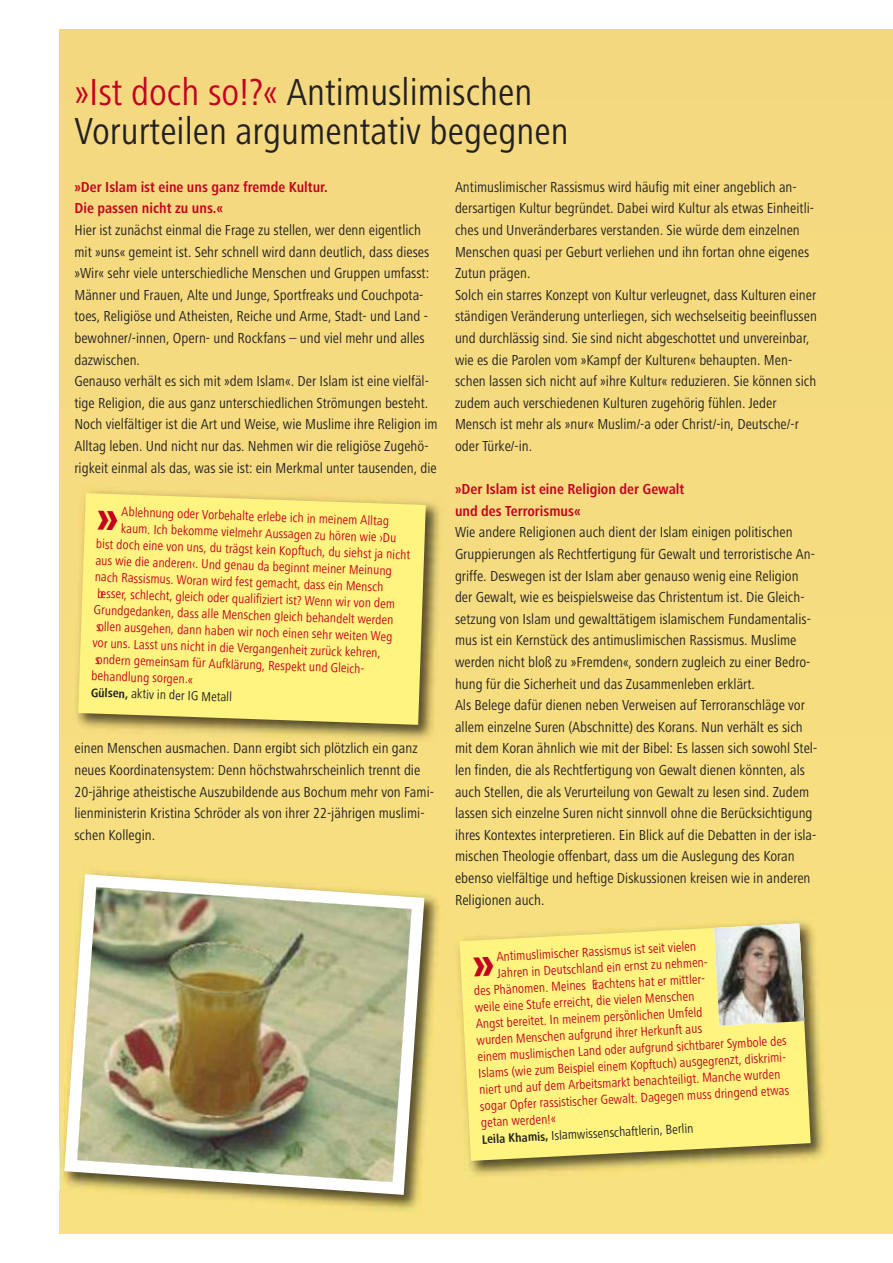
<style>
.page{position:relative;width:893px;height:1263px;background:#fff}
.page>*{position:absolute;margin:0;border:0;box-sizing:border-box;transform-origin:0 0}
.t1{font:condensed 39px/39px "Frutiger Next LT";color:#222122}
.t2{font:condensed 15px/21.6px "Frutiger Next LT";color:#222122}
.t3{font:700 condensed 15px/21.6px "Frutiger Next LT";color:#c30421}
.t4{font:condensed 13.5px "Frutiger Next LT";color:#c30421}
.t5{font:condensed 13.5px "Frutiger Next LT";color:#222122}
.s1{color:#c30421}
.s2{font-weight:700;font-size:12.75px}
</style>
<div class="page">
<div style="left:60px;top:30px;width:833px;height:1203px;background:#f6db80"></div>
<img style="left:457px;top:921px;width:367px;height:259px">
<svg style="left:459px;top:923px;width:352px;height:238px;background:#f7ec7c"></svg>
<img style="left:714px;top:923px;width:90px;height:102px">
<img style="left:283px;top:897px;width:157px;height:314px">
<img style="left:59px;top:868px;width:372px;height:333px">
<img style="left:73px;top:491px;width:367px;height:249px">
<svg style="left:78px;top:493px;width:348px;height:232px;background:#faee7d"></svg>
<svg style="left:473px;top:956px;width:21px;height:20px"></svg>
<svg style="left:98px;top:510px;width:20px;height:20px"></svg>
<h1 class="t1" style="left:74px;top:76px;width:496px"><span class="s1">»Ist doch so!?«</span> Antimuslimischen<br>Vorurteilen argumentativ begegnen</h1>
<p class="t3" style="left:74px;top:177px;width:255px">»Der Islam ist eine uns ganz fremde Kultur.<br>Die passen nicht zu uns.«</p>
<p class="t2" style="left:74px;top:221px;width:365px">Hier ist zunächst einmal die Frage zu stellen, wer denn eigentlich mit »uns« gemeint ist. Sehr schnell wird dann deutlich, dass dieses »Wir« sehr viele unterschiedliche Menschen und Gruppen umfasst:<br>Männer und Frauen, Alte und Junge, Sportfreaks und Couchpota&shy;toes, Religiöse und Atheisten, Reiche und Arme, Stadt- und Land - bewohner/-innen, Opern- und Rockfans – und viel mehr und alles dazwischen.<br>Genauso verhält es sich mit »dem Islam«. Der Islam ist eine vielfäl&shy;tige Religion, die aus ganz unterschiedlichen Strömungen besteht.<br>Noch vielfältiger ist die Art und Weise, wie Muslime ihre Religion im Alltag leben. Und nicht nur das. Nehmen wir die religiöse Zugehö&shy;rigkeit einmal als das, was sie ist: ein Merkmal unter tausenden, die</p>
<p class="t4" style="left:122px;top:507px;width:269px;rotate:2deg">Ablehnung oder Vorbehalte erlebe ich in meinem Alltag</p>
<p class="t4" style="left:121px;top:524px;width:277px;rotate:2deg">kaum. Ich bekomme vielmehr Aussagen zu hören wie ›Du</p>
<p class="t4" style="left:96px;top:539px;width:316px;rotate:2deg">bist doch eine von uns, du trägst kein Kopftuch, du siehst ja nicht</p>
<p class="t4" style="left:96px;top:556px;width:298px;rotate:2deg">aus wie die anderen‹. Und genau da beginnt meiner Meinung</p>
<p class="t4" style="left:95px;top:572px;width:290px;rotate:2deg">nach Rassismus. Woran wird fest gemacht, dass ein Mensch</p>
<p class="t4" style="left:98px;top:589px;width:299px;rotate:2deg">besser, schlecht, gleich oder qualifiziert ist? Wenn wir von dem</p>
<p class="t4" style="left:94px;top:605px;width:301px;rotate:2deg">Grundgedanken, dass alle Menschen gleich behandelt werden</p>
<p class="t4" style="left:96px;top:622px;width:298px;rotate:2deg">sollen ausgehen, dann haben wir noch einen sehr weiten Weg</p>
<p class="t4" style="left:93px;top:638px;width:290px;rotate:2deg">vor uns. Lasst uns nicht in die Vergangenheit zurück kehren,</p>
<p class="t4" style="left:95px;top:655px;width:271px;rotate:2deg">sondern gemeinsam für Aufklärung, Respekt und Gleich -</p>
<p class="t4" style="left:92px;top:671px;width:103px;rotate:2deg">behandlung sorgen.«</p>
<p class="t5" style="left:91px;top:688px;width:143px;rotate:2deg"><span class="s2">Gülsen,</span> aktiv in der IG Metall</p>
<p class="t2" style="left:74px;top:739px;width:361px">einen Menschen ausmachen. Dann ergibt sich plötzlich ein ganz neues Koordinatensystem: Denn höchstwahrscheinlich trennt die 20-jährige atheistische Auszubildende aus Bochum mehr von Fami&shy;lienministerin Kristina Schröder als von ihrer 22-jährigen muslimi&shy;schen Kollegin.</p>
<p class="t2" style="left:455px;top:177px;width:363px">Antimuslimischer Rassismus wird häufig mit einer angeblich an&shy;dersartigen Kultur begründet. Dabei wird Kultur als etwas Einheitli&shy;ches und Unveränderbares verstanden. Sie würde dem einzelnen Menschen quasi per Geburt verliehen und ihn fortan ohne eigenes Zutun prägen.<br>Solch ein starres Konzept von Kultur verleugnet, dass Kulturen einer ständigen Veränderung unterliegen, sich wechselseitig beeinflussen und durchlässig sind. Sie sind nicht abgeschottet und unvereinbar, wie es die Parolen vom »Kampf der Kulturen« behaupten. Men&shy;schen lassen sich nicht auf »ihre Kultur« reduzieren. Sie können sich zudem auch verschiedenen Kulturen zugehörig fühlen. Jeder Mensch ist mehr als »nur« Muslim/-a oder Christ/-in, Deutsche/-r oder Türke/-in.</p>
<p class="t3" style="left:455px;top:480px;width:231px">»Der Islam ist eine Religion der Gewalt und des Terrorismus«</p>
<p class="t2" style="left:455px;top:523px;width:364px">Wie andere Religionen auch dient der Islam einigen politischen Gruppierungen als Rechtfertigung für Gewalt und terroristische An&shy;griffe. Deswegen ist der Islam aber genauso wenig eine Religion der Gewalt, wie es beispielsweise das Christentum ist. Die Gleich&shy;setzung von Islam und gewalttätigem islamischem Fundamentalis&shy;mus ist ein Kernstück des antimuslimischen Rassismus. Muslime werden nicht bloß zu »Fremden«, sondern zugleich zu einer Bedro&shy;hung für die Sicherheit und das Zusammenleben erklärt.<br>Als Belege dafür dienen neben Verweisen auf Terroranschläge vor allem einzelne Suren (Abschnitte) des Korans. Nun verhält es sich mit dem Koran ähnlich wie mit der Bibel: Es lassen sich sowohl Stel&shy;len finden, die als Rechtfertigung von Gewalt dienen könnten, als auch Stellen, die als Verurteilung von Gewalt zu lesen sind. Zudem lassen sich einzelne Suren nicht sinnvoll ohne die Berücksichtigung ihres Kontextes interpretieren. Ein Blick auf die Debatten in der isla&shy;mischen Theologie offenbart, dass um die Auslegung des Koran ebenso vielfältige und heftige Diskussionen kreisen wie in anderen Religionen auch.</p>
<p class="t4" style="left:496px;top:952px;width:201px;rotate:-3deg">Antimuslimischer Rassismus ist seit vielen</p>
<p class="t4" style="left:497px;top:968px;width:215px;rotate:-3deg">Jahren in Deutschland ein ernst zu nehmen-</p>
<p class="t4" style="left:474px;top:986px;width:236px;rotate:-3deg">des Phänomen. Meines Erachtens hat er mittler-</p>
<p class="t4" style="left:475px;top:1003px;width:221px;rotate:-3deg">weile eine Stufe erreicht, die vielen Menschen</p>
<p class="t4" style="left:475px;top:1019px;width:229px;rotate:-3deg">Angst bereitet. In meinem persönlichen Umfeld</p>
<p class="t4" style="left:476px;top:1036px;width:227px;rotate:-3deg">wurden Menschen aufgrund ihrer Herkunft aus</p>
<p class="t4" style="left:477px;top:1052px;width:311px;rotate:-3deg">einem muslimischen Land oder aufgrund sichtbarer Symbole des</p>
<p class="t4" style="left:478px;top:1069px;width:312px;rotate:-3deg">Islams (wie zum Beispiel einem Kopftuch) ausgegrenzt, diskrimi-</p>
<p class="t4" style="left:479px;top:1085px;width:303px;rotate:-3deg">niert und auf dem Arbeitsmarkt benachteiligt. Manche wurden</p>
<p class="t4" style="left:480px;top:1101px;width:311px;rotate:-3deg">sogar Opfer rassistischer Gewalt. Dagegen muss dringend etwas</p>
<p class="t4" style="left:481px;top:1118px;width:77px;rotate:-3deg">getan werden!«</p>
<p class="t5" style="left:482px;top:1134px;width:214px;rotate:-3deg"><span class="s2">Leila Khamis,</span> Islamwissenschaftlerin, Berlin</p>
</div>
